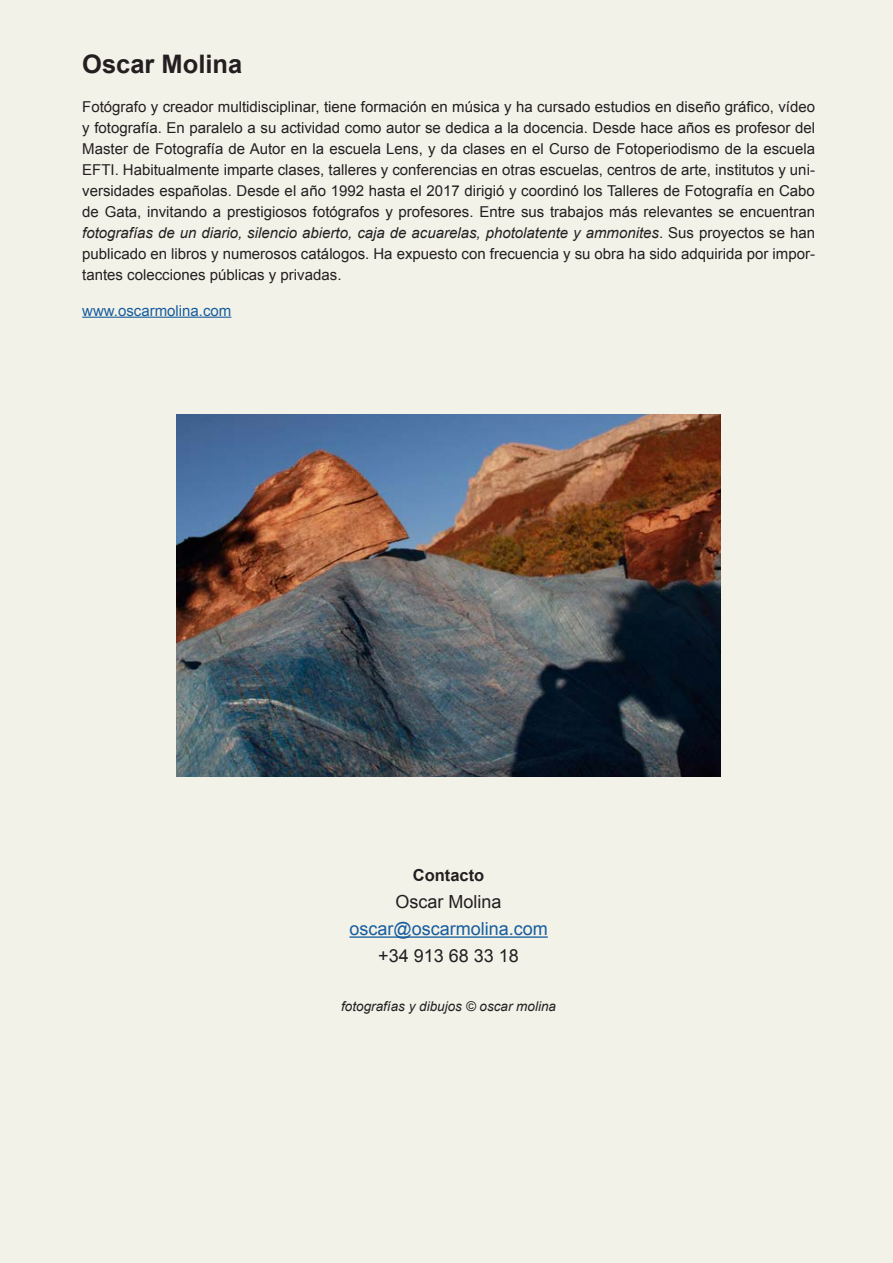
<style>
.page{position:relative;width:893px;height:1263px;background:#f2f2e9}
.page>*{position:absolute;margin:0;border:0;box-sizing:border-box;transform-origin:0 0}
.t1{font:700 25.5px "Arial";color:#231f20}
.t2{font:18px "Arial";color:#231f20}
.t3{font:18px "Arial";color:#175d9e}
.t4{font:700 16.5px "Arial";color:#231f20}
.t5{font:15px/21px "Arial";color:#231f20;text-align:justify}
.t6{font:15px "Arial";color:#175d9e}
.t7{font:italic 13.5px "Arial";color:#231f20}
.s1{font-style:italic}
</style>
<div class="page">
<hr style="left:82px;top:317px;width:149px;height:1px;background:#175d9e">
<hr style="left:349px;top:936px;width:199px;height:2px;background:#175d9e">
<img style="left:176px;top:415px;width:545px;height:361px">
<p class="t1" style="left:82px;top:47px;width:162px">Oscar Molina</p>
<p class="t5" style="left:82px;top:96px;width:734px">Fotógrafo y creador multidisciplinar, tiene formación en música y ha cursado estudios en diseño gráfico, vídeo y fotografía. En paralelo a su actividad como autor se dedica a la docencia. Desde hace años es profesor del Master de Fotografía de Autor en la escuela Lens, y da clases en el Curso de Fotoperiodismo de la escuela EFTI. Habitualmente imparte clases, talleres y conferencias en otras escuelas, centros de arte, institutos y uni&shy;versidades españolas. Desde el año 1992 hasta el 2017 dirigió y coordinó los Talleres de Fotografía en Cabo de Gata, invitando a prestigiosos fotógrafos y profesores. Entre sus trabajos más relevantes se encuentran <span class="s1">fotografías de un diario, silencio abierto, caja de acuarelas, photolatente y ammonites</span>. Sus proyectos se han publicado en libros y numerosos catálogos. Ha expuesto con frecuencia y su obra ha sido adquirida por impor&shy;tantes colecciones públicas y privadas.</p>
<p class="t6" style="left:82px;top:300px;width:151px">www.oscarmolina.com</p>
<p class="t4" style="left:413px;top:864px;width:73px">Contacto</p>
<p class="t2" style="left:396px;top:890px;width:108px">Oscar Molina</p>
<p class="t3" style="left:349px;top:917px;width:200px">oscar@oscarmolina.com</p>
<p class="t2" style="left:378px;top:944px;width:142px">+34 913 68 33 18</p>
<p class="t7" style="left:341px;top:997px;width:216px">fotografías y dibujos © oscar molina</p>
</div>
